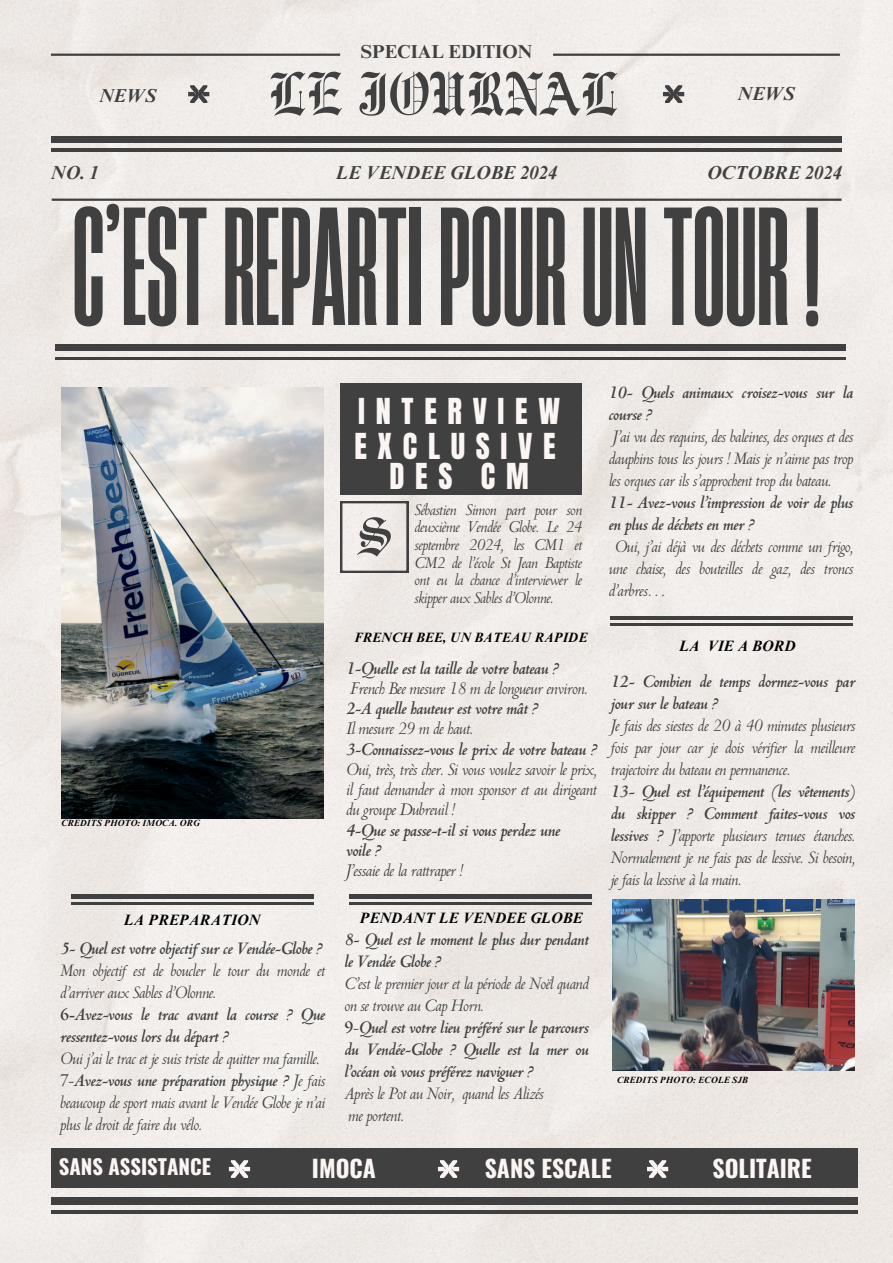
<style>
.page{position:relative;width:893px;height:1263px;background:#fff}
.page>*{position:absolute;margin:0;border:0;box-sizing:border-box;transform-origin:0 0}
.t1{font:700 157.88px "Heading Now 16";color:#404040}
.t2{font:60px "Engravers Old English BT";color:#404040}
.t3{font:53.85px "Engravers Old English BT";color:#404040}
.t4{font:30.45px "Anton";letter-spacing:.35em;color:#fbf5f4}
.t5{font:700 23.7px "Oswald";color:#fbf5f4}
.t6{font:700 20.7px "Oswald";color:#fbf5f4}
.t7{font:italic 18.98px/20.2px "Centaur MT Pro";letter-spacing:-.03em;color:#404040}
.t8{font:italic 18.75px/21.9px "Centaur MT Pro";letter-spacing:-.03em;color:#404040}
.t9{font:italic 700 18.75px/21.9px "Centaur MT Pro";letter-spacing:-.03em;color:#404040}
.t10{font:italic 700 18.75px "Times NRMT Pro";color:#404040}
.t11{font:700 18.75px "Times NRMT Pro";color:#404040}
.t12{font:italic 17.77px/17.6px "Centaur MT Pro";letter-spacing:-.03em;color:#404040;text-align:justify}
.t13{font:italic 700 15px "Times NRMT Pro";color:#000}
.t14{font:italic 700 13.5px "Times NRMT Pro";color:#000}
.t15{font:italic 700 9px "Times NRMT Pro";color:#000}
.s1{font-weight:700}
.s2{font-weight:400}
.s3{font-style:normal}
.s4{font-weight:400;font-style:normal}
.s5{font-weight:700;font-style:normal}
</style>
<div class="page">
<img style="left:0;top:0;width:893px;height:1263px">
<div style="left:52px;top:136px;width:789px;height:7px;background:#404040"></div>
<hr style="left:52px;top:149px;width:789px;height:2px;background:#404040">
<div style="left:55px;top:345px;width:790px;height:6px;background:#404040"></div>
<hr style="left:55px;top:358px;width:790px;height:2px;background:#404040">
<div style="left:52px;top:1198px;width:806px;height:6px;background:#404040"></div>
<hr style="left:52px;top:1211px;width:806px;height:2px;background:#404040">
<hr style="left:52px;top:199px;width:789px;height:2px;background:#404040">
<hr style="left:51px;top:54px;width:289px;height:2px;background:#404040">
<hr style="left:553px;top:54px;width:287px;height:2px;background:#404040">
<img style="left:61px;top:387px;width:262px;height:431px">
<img style="left:612px;top:899px;width:242px;height:171px">
<div style="left:52px;top:1148px;width:806px;height:39px;background:#404040"></div>
<hr style="left:610px;top:616px;width:242px;height:4px;background:#404040">
<hr style="left:610px;top:624px;width:242px;height:2px;background:#404040">
<hr style="left:71px;top:895px;width:242px;height:3px;background:#404040">
<hr style="left:71px;top:902px;width:242px;height:2px;background:#404040">
<svg style="left:340px;top:501px;width:68px;height:72px;background:#dad6d3"></svg>
<div style="left:340px;top:384px;width:241px;height:111px;background:#404040"></div>
<svg style="left:188px;top:85px;width:21px;height:18px"></svg>
<svg style="left:663px;top:85px;width:21px;height:18px"></svg>
<svg style="left:647px;top:1160px;width:21px;height:18px"></svg>
<svg style="left:438px;top:1160px;width:21px;height:18px"></svg>
<svg style="left:229px;top:1160px;width:21px;height:18px"></svg>
<hr style="left:349px;top:895px;width:242px;height:3px;background:#404040">
<hr style="left:349px;top:902px;width:242px;height:2px;background:#404040">
<p class="t11" style="left:361px;top:45px;width:173px">SPECIAL EDITION</p>
<h2 class="t2" style="left:269px;top:59px;width:351px">LE JOURNAL</h2>
<h5 class="t10" style="left:99px;top:88px;width:58px">NEWS</h5>
<h5 class="t10" style="left:737px;top:87px;width:58px">NEWS</h5>
<h1 class="t10" style="left:51px;top:166px;width:50px">NO. 1</h1>
<p class="t10" style="left:335px;top:166px;width:223px">LE VENDEE GLOBE 2024</p>
<h6 class="t10" style="left:707px;top:166px;width:137px">OCTOBRE 2024</h6>
<h5 class="t1" style="left:73px;top:159px;width:749px">C’ESTREPARTIPOURUNTOUR!</h5>
<p class="t15" style="left:61px;top:819px;width:140px">CREDITS PHOTO: IMOCA. ORG</p>
<h5 class="t4" style="left:358px;top:389px;width:203px">INTERVIEW</h5>
<p class="t4" style="left:354px;top:424px;width:203px">EXCLUSIVE</p>
<h5 class="t4" style="left:390px;top:454px;width:141px">DES CM</h5>
<h5 class="t3" style="left:356px;top:505px;width:38px">S</h5>
<p class="t12" style="left:414px;top:503px;width:169px">Sébastien Simon part pour son deuxième Vendée Globe. Le 24 septembre 2024, les CM1 et CM2 de l’école St Jean Baptiste ont eu la chance d’interviewer le skipper aux Sables d’Olonne.</p>
<h6 class="t9" style="left:608px;top:384px;width:246px">10- Quels animaux croisez-vous sur la</h6>
<h6 class="t9" style="left:608px;top:406px;width:44px">course ?</h6>
<h6 class="t8" style="left:612px;top:428px;width:242px">J’ai vu des requins, des baleines, des orques et des</h6>
<h6 class="t8" style="left:608px;top:450px;width:246px">dauphins tous les jours ! Mais je n’aime pas trop</h6>
<h6 class="t8" style="left:608px;top:472px;width:224px">les orques car ils s’approchent trop du bateau.</h6>
<h6 class="t9" style="left:608px;top:494px;width:246px">11- Avez-vous l’impression de voir de plus</h6>
<h6 class="t9" style="left:608px;top:515px;width:147px">en plus de déchets en mer ?</h6>
<h6 class="t8" style="left:614px;top:537px;width:240px">Oui, j’ai déjà vu des déchets comme un frigo,</h6>
<h6 class="t8" style="left:608px;top:559px;width:246px">une chaise, des bouteilles de gaz, des troncs</h6>
<h6 class="t8" style="left:608px;top:581px;width:59px">d’arbres…</h6>
<p class="t14" style="left:354px;top:632px;width:234px">FRENCH BEE, UN BATEAU RAPIDE</p>
<p class="t7" style="left:346px;top:660px;width:252px"><span class="s1">1-Quelle est la taille de votre bateau ?<br></span>French Bee mesure 18 m de longueur environ.<br><span class="s1">2-A quelle hauteur est votre mât ?<br></span>Il mesure 29 m de haut.<br><span class="s1">3-Connaissez-vous le prix de votre bateau ?<br></span>Oui, très, très cher. Si vous voulez savoir le prix, il faut demander à mon sponsor et au dirigeant du groupe Dubreuil !<br><span class="s1">4-Que se passe-t-il si vous perdez une<br>voile ?<br></span>J’essaie de la rattraper !</p>
<p class="t13" style="left:679px;top:641px;width:119px">LA VIE A BORD</p>
<p class="t8" style="left:610px;top:673px;width:246px"><span class="s1">12- Combien de temps dormez-vous par jour sur le bateau ?<br></span>Je fais des siestes de 20 à 40 minutes plusieurs fois par jour car je dois vérifier la meilleure trajectoire du bateau en permanence.<br><span class="s1">13- Quel est l’équipement (les vêtements) du skipper ? Comment faites-vous vos lessives ?</span> J’apporte plusieurs tenues étanches.<br>Normalement je ne fais pas de lessive. Si besoin, je fais la lessive à la main.</p>
<h6 class="t13" style="left:123px;top:914px;width:138px">LA PREPARATION</h6>
<p class="t13" style="left:359px;top:912px;width:224px">PENDANT LE VENDEE GLOBE</p>
<p class="t9" style="left:344px;top:931px;width:246px">8- Quel est le moment le plus dur pendant le Vendée Globe ?<br><span class="s2">C’est le premier jour et la période de Noël quand on se trouve au Cap Horn.<br></span><span class="s3">9</span><span class="s4">-</span>Quel est votre lieu préféré sur le parcours du Vendée-Globe ? Quelle est la mer ou l’océan où vous préférez naviguer ?<br><span class="s2">Après le Pot au Noir, quand les Alizés<br>me portent.</span></p>
<h3 class="t8" style="left:60px;top:940px;width:267px"><span class="s1">5- Quel est votre objectif sur ce Vendée-Globe ?<br></span>Mon objectif est de boucler le tour du monde et d’arriver aux Sables d’Olonne.<br><span class="s5">6-</span><span class="s1">Avez-vous le trac avant la course ? Que ressentez-vous lors du départ ?<br></span>Oui j’ai le trac et je suis triste de quitter ma famille.<br><span class="s3">7-</span><span class="s1">Avez-vous une préparation physique ?</span> Je fais beaucoup de sport mais avant le Vendée Globe je n’ai plus le droit de faire du vélo.</h3>
<p class="t5" style="left:312px;top:1150px;width:66px">IMOCA</p>
<p class="t5" style="left:712px;top:1150px;width:101px">SOLITAIRE</p>
<p class="t15" style="left:616px;top:1076px;width:133px">CREDITS PHOTO: ECOLE SJB</p>
<h3 class="t6" style="left:59px;top:1151px;width:154px">SANS ASSISTANCE</h3>
<h3 class="t5" style="left:485px;top:1150px;width:128px">SANS ESCALE</h3>
</div>
